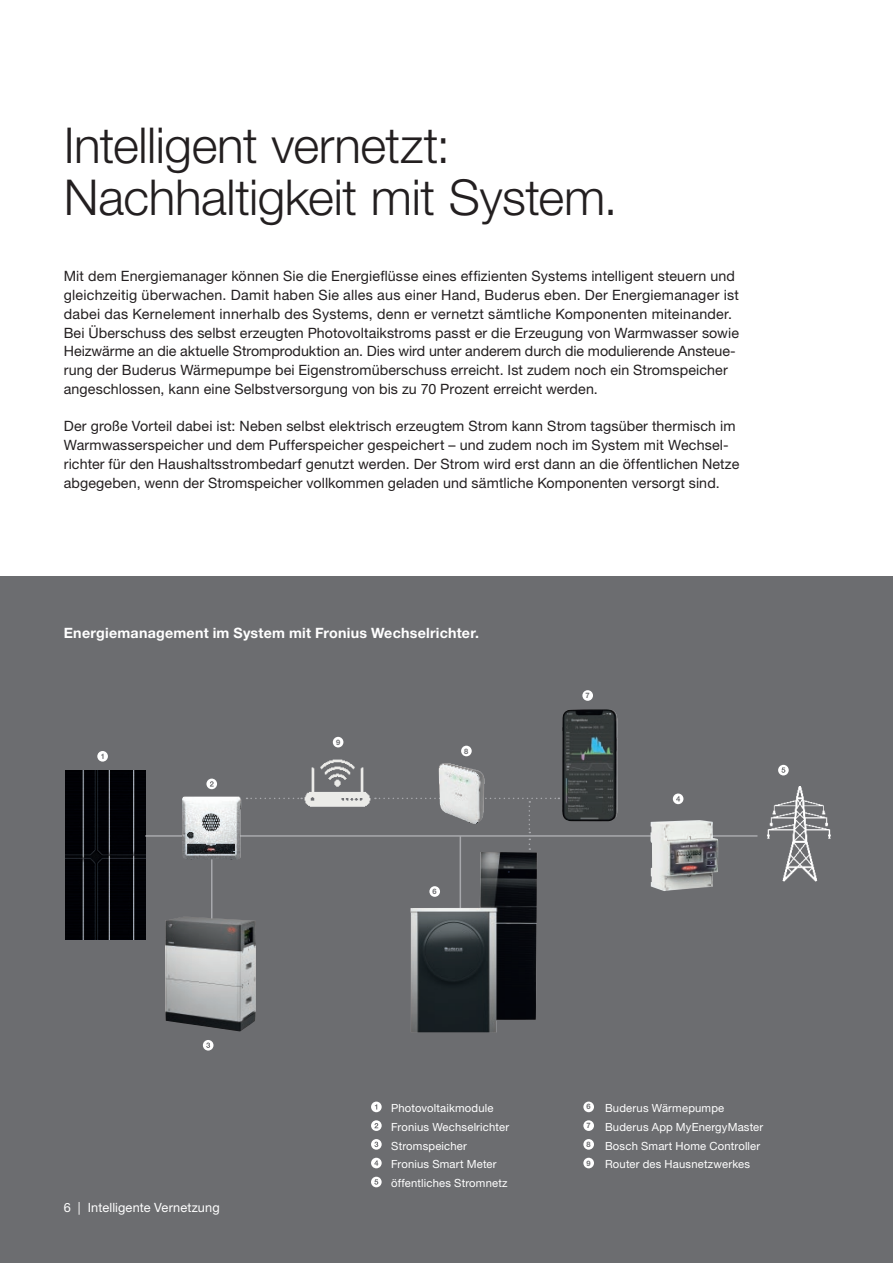
<style>
.page{position:relative;width:893px;height:1263px;background:#fff}
.page>*{position:absolute;margin:0;border:0;box-sizing:border-box;transform-origin:0 0}
.t1{font:300 49.5px/52.5px "Helvetica Neue LT Pro";letter-spacing:-.01em;color:#231f20}
.t2{font:14.25px/18.8px "Helvetica Neue LT Pro";letter-spacing:.01em;color:#231f20}
.t3{font:700 14.25px "Helvetica Neue LT Pro";letter-spacing:.015em;color:#fff}
.t4{font:12.75px "Helvetica Neue LT Pro";letter-spacing:.01em;color:#fff}
.t5{font:11.25px/18.8px "Helvetica Neue LT Pro";letter-spacing:.015em;color:#fff}
.t6{font:700 7.5px "Helvetica Neue LT Pro";color:#6c6d70}
</style>
<div class="page">
<div style="left:0;top:576px;width:893px;height:687px;background:#6c6d70"></div>
<img style="left:767px;top:787px;width:64px;height:95px">
<img style="left:65px;top:770px;width:80px;height:169px">
<img style="left:165px;top:917px;width:91px;height:114px">
<svg style="left:371px;top:1120px;width:11px;height:11px"></svg>
<svg style="left:374px;top:1123px;width:4px;height:5px"></svg>
<svg style="left:371px;top:1139px;width:11px;height:11px"></svg>
<svg style="left:374px;top:1142px;width:4px;height:5px"></svg>
<div style="left:371px;top:1158px;width:11px;height:10px;background:#fff;border-radius:50%"></div>
<svg style="left:374px;top:1160px;width:4px;height:6px"></svg>
<svg style="left:371px;top:1101px;width:11px;height:11px"></svg>
<div style="left:371px;top:1177px;width:11px;height:10px;background:#fff;border-radius:50%"></div>
<svg style="left:374px;top:1179px;width:4px;height:6px"></svg>
<div style="left:583px;top:1101px;width:11px;height:11px;background:#fff;border-radius:50%"></div>
<div style="left:583px;top:1120px;width:11px;height:11px;background:#fff;border-radius:50%"></div>
<div style="left:583px;top:1139px;width:11px;height:11px;background:#fff;border-radius:50%"></div>
<div style="left:583px;top:1158px;width:11px;height:10px;background:#fff;border-radius:50%"></div>
<div style="left:203px;top:1040px;width:10px;height:10px;background:#fff;border-radius:50%"></div>
<svg style="left:206px;top:1042px;width:4px;height:6px"></svg>
<div style="left:582px;top:690px;width:11px;height:11px;background:#fff;border-radius:50%"></div>
<hr style="left:145px;top:835px;width:612px;height:2px;background:#a8a9ad">
<div style="left:97px;top:751px;width:11px;height:11px;background:#fff;border-radius:50%"></div>
<svg style="left:101px;top:754px;width:3px;height:5px"></svg>
<hr style="left:211px;top:858px;width:1px;height:60px;background:#a8a9ad">
<hr style="left:460px;top:836px;width:1px;height:76px;background:#a8a9ad">
<svg style="left:247px;top:798px;width:55px;height:1px"></svg>
<img style="left:182px;top:796px;width:60px;height:63px">
<svg style="left:375px;top:798px;width:184px;height:52px"></svg>
<div style="left:673px;top:793px;width:10px;height:11px;background:#fff;border-radius:50%"></div>
<svg style="left:676px;top:796px;width:4px;height:5px"></svg>
<div style="left:778px;top:765px;width:11px;height:10px;background:#fff;border-radius:50%"></div>
<svg style="left:781px;top:767px;width:4px;height:6px"></svg>
<div style="left:461px;top:746px;width:11px;height:10px;background:#fff;border-radius:50%"></div>
<div style="left:333px;top:737px;width:10px;height:10px;background:#fff;border-radius:50%"></div>
<svg style="left:206px;top:778px;width:11px;height:11px"></svg>
<svg style="left:210px;top:781px;width:4px;height:5px"></svg>
<img style="left:650px;top:820px;width:68px;height:71px">
<img style="left:305px;top:759px;width:65px;height:48px">
<img style="left:438px;top:763px;width:47px;height:61px">
<img style="left:562px;top:709px;width:55px;height:113px">
<img style="left:410px;top:852px;width:127px;height:180px">
<h1 class="t1" style="left:64px;top:118px;width:555px">Intelligent vernetzt:<br>Nachhaltigkeit mit System.</h1>
<p class="t2" style="left:64px;top:266px;width:677px">Mit dem Energiemanager können Sie die Energieflüsse eines effizienten Systems intelligent steuern und gleichzeitig überwachen. Damit haben Sie alles aus einer Hand, Buderus eben. Der Energiemanager ist dabei das Kernelement innerhalb des Systems, denn er vernetzt sämtliche Komponenten miteinander.<br>Bei Überschuss des selbst erzeugten Photovoltaikstroms passt er die Erzeugung von Warmwasser sowie Heizwärme an die aktuelle Stromproduktion an. Dies wird unter anderem durch die modulierende Ansteue&shy;rung der Buderus Wärmepumpe bei Eigenstromüberschuss erreicht. Ist zudem noch ein Stromspeicher angeschlossen, kann eine Selbstversorgung von bis zu 70 Prozent erreicht werden.</p>
<p class="t2" style="left:64px;top:416px;width:677px">Der große Vorteil dabei ist: Neben selbst elektrisch erzeugtem Strom kann Strom tagsüber thermisch im Warmwasserspeicher und dem Pufferspeicher gespeichert – und zudem noch im System mit Wechsel&shy;richter für den Haushaltsstrombedarf genutzt werden. Der Strom wird erst dann an die öffentlichen Netze abgegeben, wenn der Stromspeicher vollkommen geladen und sämtliche Komponenten versorgt sind.</p>
<p class="t3" style="left:64px;top:623px;width:417px">Energiemanagement im System mit Fronius Wechselrichter.</p>
<p class="t6" style="left:336px;top:737px;width:6px">9</p>
<p class="t6" style="left:464px;top:746px;width:6px">8</p>
<p class="t6" style="left:433px;top:887px;width:6px">6</p>
<p class="t6" style="left:586px;top:691px;width:6px">7</p>
<p class="t4" style="left:64px;top:1199px;width:157px">6 | Intelligente Vernetzung</p>
<p class="t5" style="left:391px;top:1098px;width:119px">Photovoltaikmodule<br>Fronius Wechselrichter<br>Stromspeicher<br>Fronius Smart Meter öffentliches Stromnetz</p>
<p class="t5" style="left:605px;top:1098px;width:160px">Buderus Wärmepumpe<br>Buderus App MyEnergyMaster<br>Bosch Smart Home Controller<br>Router des Hausnetzwerkes</p>
<p class="t6" style="left:587px;top:1102px;width:6px">6</p>
<p class="t6" style="left:587px;top:1121px;width:6px">7</p>
<p class="t6" style="left:587px;top:1139px;width:6px">8</p>
<p class="t6" style="left:587px;top:1158px;width:6px">9</p>
</div>
